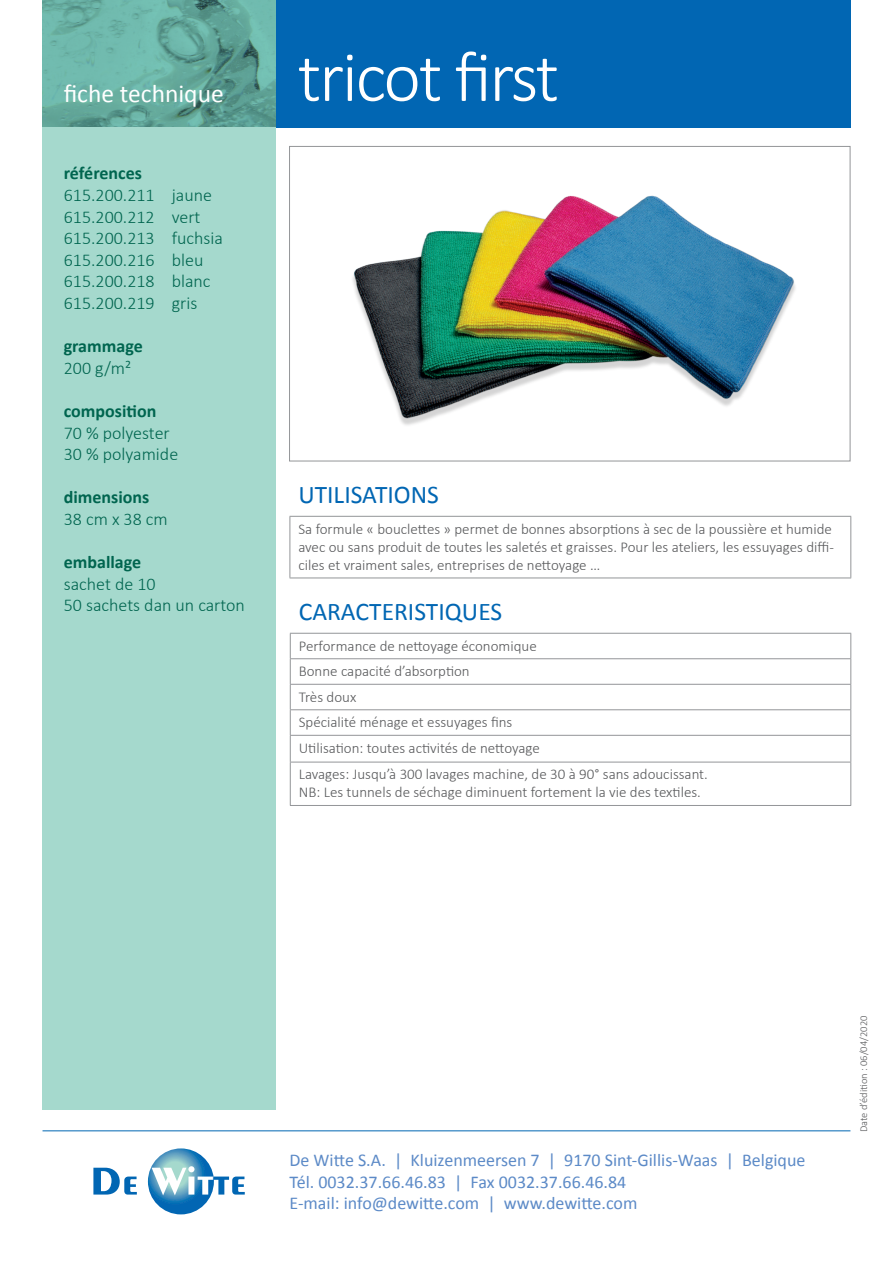
<style>
.page{position:relative;width:893px;height:1263px;background:#fff}
.page>*{position:absolute;margin:0;border:0;box-sizing:border-box;transform-origin:0 0}
.t1{font:300 72px "Calibri";letter-spacing:-.03em;color:#fff}
.t2{font:25.5px "Calibri";color:#0166b3}
.t3{font:25.5px "Calibri";color:#fff}
.t4{font:300 18px/21.6px "Calibri";color:#00654f}
.t5{font:18px/21.6px "Calibri";color:#5c8ac7}
.t6{font:700 18px "Calibri";color:#00654f}
.t7{font:300 15px/25.8px "Calibri";color:#57585a}
.t8{font:300 10.5px "Calibri";color:#57585a}
</style>
<div class="page">
<svg style="left:93px;top:1168px;width:44px;height:26px"></svg>
<svg style="left:148px;top:1148px;width:97px;height:66px"></svg>
<hr style="left:43px;top:1130px;width:807px;height:1px;background:#0166b3">
<svg style="left:43px;top:0;width:233px;height:128px;background:#65ab9f"></svg>
<div style="left:43px;top:128px;width:233px;height:982px;background:#a5d9cd"></div>
<div style="left:276px;top:0;width:574px;height:128px;background:#0166b3"></div>
<hr style="left:290px;top:516px;width:561px;height:1px;background:#939598">
<hr style="left:290px;top:517px;width:1px;height:61px;background:#939598">
<hr style="left:850px;top:517px;width:1px;height:61px;background:#939598">
<hr style="left:290px;top:578px;width:561px;height:1px;background:#939598">
<svg style="left:291px;top:659px;width:559px;height:103px"></svg>
<hr style="left:290px;top:633px;width:561px;height:1px;background:#939598">
<hr style="left:290px;top:658px;width:561px;height:1px;background:#939598">
<hr style="left:290px;top:684px;width:561px;height:1px;background:#939598">
<hr style="left:290px;top:709px;width:561px;height:1px;background:#939598">
<hr style="left:290px;top:735px;width:561px;height:1px;background:#939598">
<svg style="left:290px;top:634px;width:1px;height:128px"></svg>
<svg style="left:850px;top:634px;width:1px;height:128px"></svg>
<hr style="left:290px;top:762px;width:561px;height:1px;background:#939598">
<hr style="left:290px;top:762px;width:1px;height:43px;background:#939598">
<hr style="left:850px;top:762px;width:1px;height:43px;background:#939598">
<hr style="left:290px;top:805px;width:561px;height:1px;background:#939598">
<img style="left:352px;top:195px;width:444px;height:230px">
<h2 class="t3" style="left:64px;top:77px;width:161px">fiche technique</h2>
<p class="t6" style="left:64px;top:162px;width:80px">références</p>
<p class="t4" style="left:64px;top:183px;width:161px">615.200.211 jaune<br>615.200.212 vert<br>615.200.213 fuchsia<br>615.200.216 bleu<br>615.200.218 blanc<br>615.200.219 gris</p>
<p class="t6" style="left:64px;top:335px;width:80px">grammage</p>
<p class="t4" style="left:64px;top:356px;width:69px">200 g/m²</p>
<p class="t6" style="left:64px;top:399px;width:94px">composition</p>
<p class="t4" style="left:64px;top:421px;width:116px">70 % polyester<br>30 % polyamide</p>
<p class="t6" style="left:64px;top:486px;width:87px">dimensions</p>
<p class="t4" style="left:64px;top:507px;width:106px">38 cm x 38 cm</p>
<p class="t6" style="left:64px;top:551px;width:79px">emballage</p>
<p class="t4" style="left:64px;top:572px;width:183px">sachet de 10<br>50 sachets dan un carton</p>
<h1 class="t1" style="left:298px;top:32px;width:263px">tricot first</h1>
<h2 class="t2" style="left:298px;top:478px;width:142px">UTILISATIONS</h2>
<p class="t7" style="left:298px;top:519px;width:537px;line-height:18px">Sa formule « bouclettes » permet de bonnes absorptions à sec de la poussière et humide avec ou sans produit de toutes les saletés et graisses. Pour les ateliers, les essuyages diffi&shy;ciles et vraiment sales, entreprises de nettoyage …</p>
<h2 class="t2" style="left:299px;top:595px;width:205px">CARACTERISTIQUES</h2>
<p class="t7" style="left:299px;top:632px;width:411px">Performance de nettoyage économique<br>Bonne capacité d’absorption<br>Très doux<br>Spécialité ménage et essuyages fins<br>Utilisation: toutes activités de nettoyage<br>Lavages: Jusqu’à 300 lavages machine, de 30 à 90° sans adoucissant.</p>
<p class="t7" style="left:299px;top:779px;width:404px">NB: Les tunnels de séchage diminuent fortement la vie des textiles.</p>
<p class="t5" style="left:290px;top:1149px;width:517px">De Witte S.A. | Kluizenmeersen 7 | 9170 Sint-Gillis-Waas | Belgique<br>Tél. 0032.37.66.46.83 | Fax 0032.37.66.46.84<br>E-mail: info@dewitte.com | www.dewitte.com</p>
<p class="t8" style="left:857px;top:1132px;width:118px;rotate:-90deg">Date d’édition : 06/04/2020</p>
</div>
